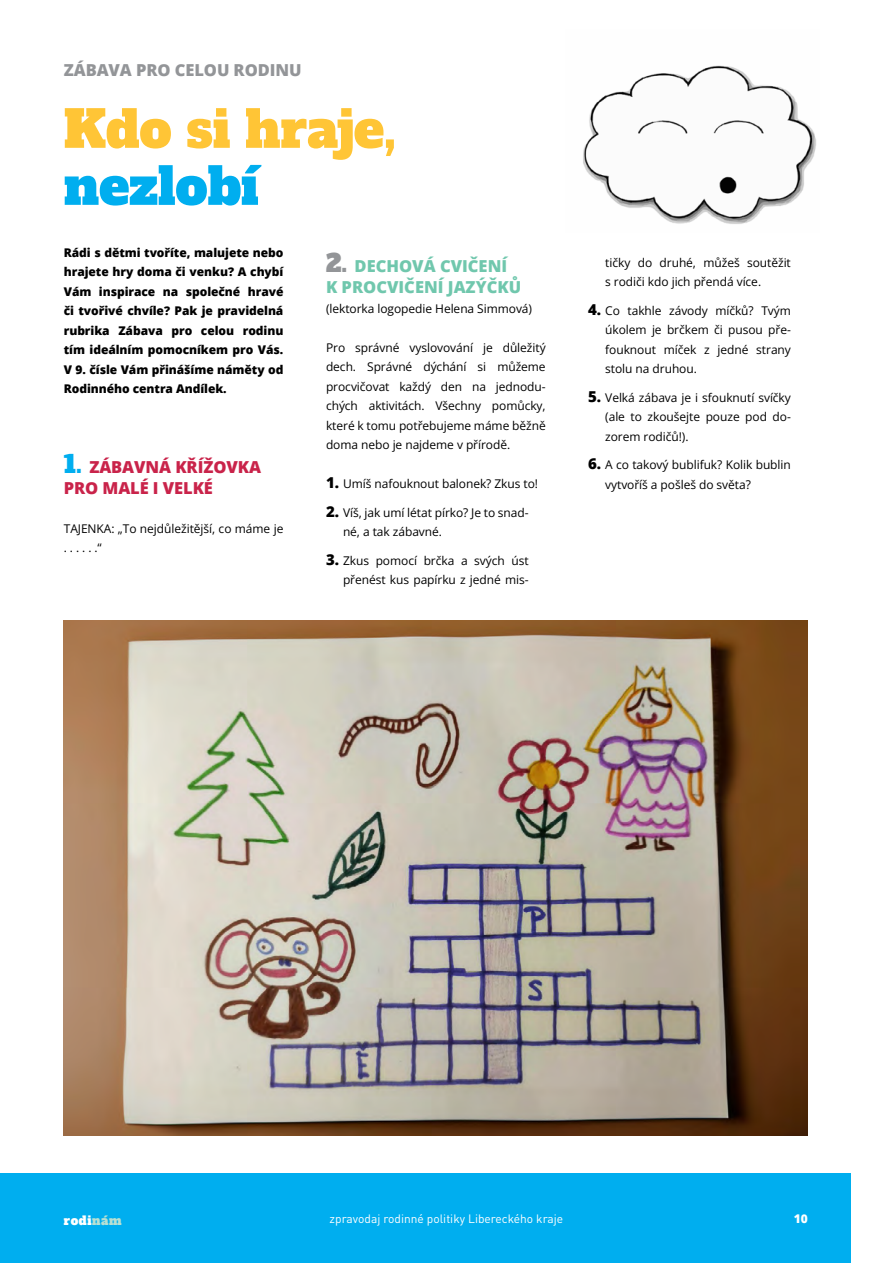
<style>
.page{position:relative;width:893px;height:1263px;background:#fff}
.page>*{position:absolute;margin:0;border:0;box-sizing:border-box;transform-origin:0 0}
.t1{font:51px "Alfa Slab One";letter-spacing:-.005em;color:#ffc536}
.t2{font:51px "Alfa Slab One";letter-spacing:-.005em;color:#00aeef}
.t3{font:800 16.5px/21px "Open Sans";color:#70c7ad}
.t4{font:800 16.5px/21px "Open Sans";letter-spacing:-.005em;color:#c9234a}
.t5{font:800 16.5px "Open Sans";letter-spacing:-.005em;color:#939598}
.t6{font:12px/19.5px "Open Sans";letter-spacing:-.005em;color:#000}
.t7{font:800 12px/19.5px "Open Sans";letter-spacing:-.005em;color:#000;text-align:justify}
.t8{font:12px "DIN Pro";color:#fff}
.t9{font:12px "Alfa Slab One";letter-spacing:.05em;color:#fff}
.t10{font:800 12px "Open Sans";color:#fff}
.s1{font-family:"Alfa Slab One";font-weight:400;font-size:24px;color:#00aeef}
.s2{font-family:"Alfa Slab One";font-weight:400;font-size:24px;color:#939598}
.s3{font-weight:800;font-size:15px}
.s4{color:#b8e0d3}
</style>
<div class="page">
<div style="left:0;top:1174px;width:850px;height:89px;background:#00aeef"></div>
<img style="left:64px;top:621px;width:744px;height:514px">
<img style="left:583px;top:65px;width:233px;height:159px">
<h2 class="t5" style="left:64px;top:58px;width:239px">ZÁBAVA PRO CELOU RODINU</h2>
<h1 class="t1" style="left:64px;top:85px;width:334px">Kdo si hraje,</h1>
<h1 class="t2" style="left:64px;top:142px;width:196px">nezlobí</h1>
<p class="t7" style="left:64px;top:242px;width:221px">Rádi s dětmi tvoříte, malujete nebo hrajete hry doma či venku? A chybí Vám inspirace na společné hravé či tvořivé chvíle? Pak je pravidelná rubrika Zábava pro celou rodinu tím ideálním pomocníkem pro Vás.<br>V 9. čísle Vám přinášíme náměty od Rodinného centra Andílek.</p>
<h2 class="t4" style="left:64px;top:455px;width:199px"><span class="s1">1.</span> ZÁBAVNÁ KŘÍŽOVKA<br>PRO MALÉ I VELKÉ</h2>
<p class="t6" style="left:64px;top:518px;width:221px">TAJENKA: „To nejdůležitější, co máme je . . . . . .“</p>
<h2 class="t3" style="left:326px;top:255px;width:197px"><span class="s2">2.</span> DECHOVÁ CVIČENÍ<br>K PROCVIČENÍ JAZÝČKŮ</h2>
<p class="t6" style="left:326px;top:298px;width:208px">(lektorka logopedie Helena Simmová)</p>
<p class="t6" style="left:326px;top:337px;width:221px;text-align:justify">Pro správné vyslovování je důležitý dech. Správné dýchání si můžeme procvičovat každý den na jednodu&shy;chých aktivitách. Všechny pomůcky, které k tomu potřebujeme máme běžně doma nebo je najdeme v přírodě.</p>
<p class="t6" style="left:326px;top:474px;width:214px"><span class="s3">1.</span> Umíš nafouknout balonek? Zkus to!</p>
<p class="t6" style="left:343px;top:502px;width:187px;text-indent:-17px"><span class="s3">2.</span> Víš, jak umí létat pírko? Je to snad&shy;né, a tak zábavné.</p>
<p class="t6" style="left:326px;top:550px;width:204px;text-align:right"><span class="s3">3.</span> Zkus pomocí brčka a svých úst přenést kus papírku z jedné mis-</p>
<p class="t6" style="left:605px;top:253px;width:187px">tičky do druhé, můžeš soutěžit s rodiči kdo jich přendá více.</p>
<p class="t6" style="left:605px;top:300px;width:187px;text-align:justify;text-indent:-17px"><span class="s3">4.</span> Co takhle závody míčků? Tvým úkolem je brčkem či pusou pře&shy;fouknout míček z jedné strany stolu na druhou.</p>
<p class="t6" style="left:605px;top:387px;width:187px;text-align:justify;text-indent:-17px"><span class="s3">5.</span> Velká zábava je i sfouknutí svíčky (ale to zkoušejte pouze pod do&shy;zorem rodičů!).</p>
<p class="t6" style="left:605px;top:455px;width:187px;text-indent:-17px"><span class="s3">6.</span> A co takový bublifuk? Kolik bublin vytvoříš a pošleš do světa?</p>
<p class="t9" style="left:64px;top:1210px;width:59px">rodi<span class="s4">nám</span></p>
<p class="t8" style="left:330px;top:1209px;width:235px">zpravodaj rodinné politiky Libereckého kraje</p>
<p class="t10" style="left:794px;top:1209px;width:16px">10</p>
</div>
